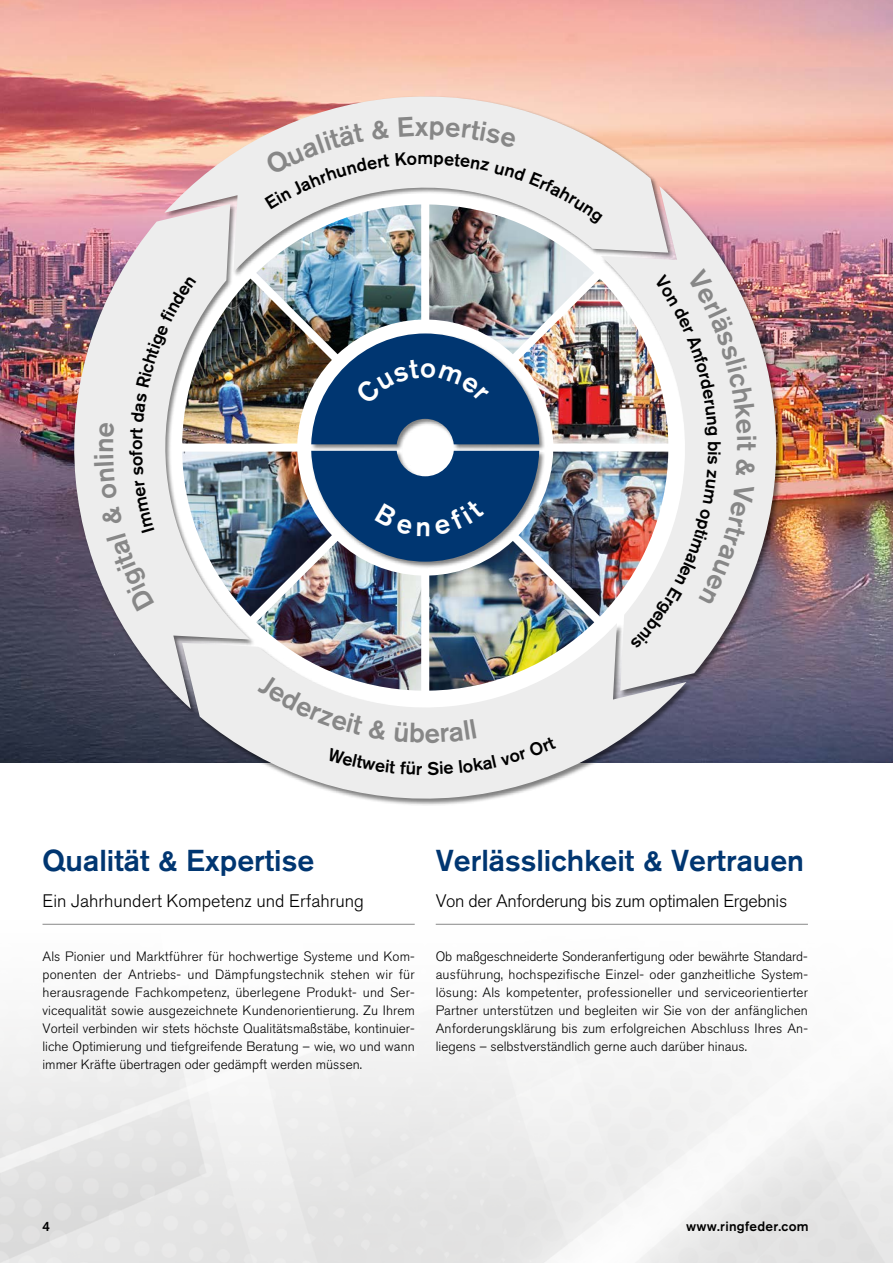
<style>
.page{position:relative;width:893px;height:1263px;background:#fff}
.page>*{position:absolute;margin:0;border:0;box-sizing:border-box;transform-origin:0 0}
.t1{font:500 30px "Akzidenz Grotesk BE";color:#003671}
.t2{font:500 27.45px "Akzidenz Grotesk BE";color:#878787}
.t3{font:300 18px "Akzidenz Grotesk BE";letter-spacing:-.02em;color:#000}
.t4{font:300 18px "Akzidenz Grotesk BE";color:#000}
.t5{font:500 18px "Akzidenz Grotesk BE";color:#000}
.t6{font:300 13.5px/18px "Akzidenz Grotesk BE";color:#000;text-align:justify}
.t7{font:500 13.5px "Akzidenz Grotesk BE";letter-spacing:.02em;color:#000}
</style>
<div class="page">
<img style="left:0;top:0;width:893px;height:763px">
<img style="left:654px;top:0;width:239px;height:604px">
<hr style="left:436px;top:924px;width:372px;height:1px;background:#878787">
<hr style="left:43px;top:924px;width:372px;height:1px;background:#878787">
<div style="left:73px;top:95px;width:710px;height:711px;background:#000;opacity:.5"></div>
<img style="left:67px;top:204px;width:183px;height:505px">
<img style="left:164px;top:89px;width:504px;height:183px">
<img style="left:601px;top:186px;width:183px;height:505px">
<img style="left:182px;top:623px;width:504px;height:183px">
<svg style="left:94px;top:276px;width:102px;height:336px;background:#e4e4e4"></svg>
<svg style="left:264px;top:116px;width:339px;height:109px;background:#e6e5e5"></svg>
<svg style="left:654px;top:268px;width:102px;height:172px;background:#e8e4e4"></svg>
<svg style="left:630px;top:452px;width:125px;height:197px;background:#ddd7d8"></svg>
<svg style="left:258px;top:674px;width:298px;height:101px;background:#e5e5e6"></svg>
<svg style="left:311px;top:333px;width:228px;height:111px"></svg>
<svg style="left:311px;top:451px;width:228px;height:111px;background:#315987"></svg>
<h3 class="t5" style="left:125px;top:450px;width:12px;rotate:-90deg">o</h3>
<h3 class="t5" style="left:417px;top:147px;width:17px">m</h3>
<h3 class="t5" style="left:726px;top:441px;width:12px;rotate:90deg">b</h3>
<h2 class="t2" style="left:764px;top:442px;width:10px;rotate:90deg">t</h2>
<h1 class="t1" style="left:43px;top:842px;width:273px">Qualität &amp; Expertise</h1>
<h3 class="t4" style="left:43px;top:890px;width:323px">Ein Jahrhundert Kompetenz und Erfahrung</h3>
<h1 class="t1" style="left:436px;top:842px;width:370px">Verlässlichkeit &amp; Vertrauen</h1>
<h3 class="t3" style="left:436px;top:890px;width:353px">Von der Anforderung bis zum optimalen Ergebnis</h3>
<p class="t6" style="left:43px;top:947px;width:374px">Als Pionier und Marktführer für hochwertige Systeme und Kom&shy;ponenten der Antriebs- und Dämpfungstechnik stehen wir für herausragende Fachkompetenz, überlegene Produkt- und Ser&shy;vicequalität sowie ausgezeichnete Kundenorientierung. Zu Ihrem Vorteil verbinden wir stets höchste Qualitätsmaßstäbe, kontinuier&shy;liche Optimierung und tiefgreifende Beratung – wie, wo und wann immer Kräfte übertragen oder gedämpft werden müssen.</p>
<p class="t6" style="left:436px;top:947px;width:374px">Ob maßgeschneiderte Sonderanfertigung oder bewährte Standard&shy;ausführung, hochspezifische Einzel- oder ganzheitliche System&shy;lösung: Als kompetenter, professioneller und serviceorientierter Partner unterstützen und begleiten wir Sie von der anfänglichen Anforderungsklärung bis zum erfolgreichen Abschluss Ihres An&shy;liegens – selbstverständlich gerne auch darüber hinaus.</p>
<p class="t7" style="left:43px;top:1218px;width:9px">4</p>
<p class="t7" style="left:686px;top:1218px;width:124px">www.ringfeder.com</p>
</div>
